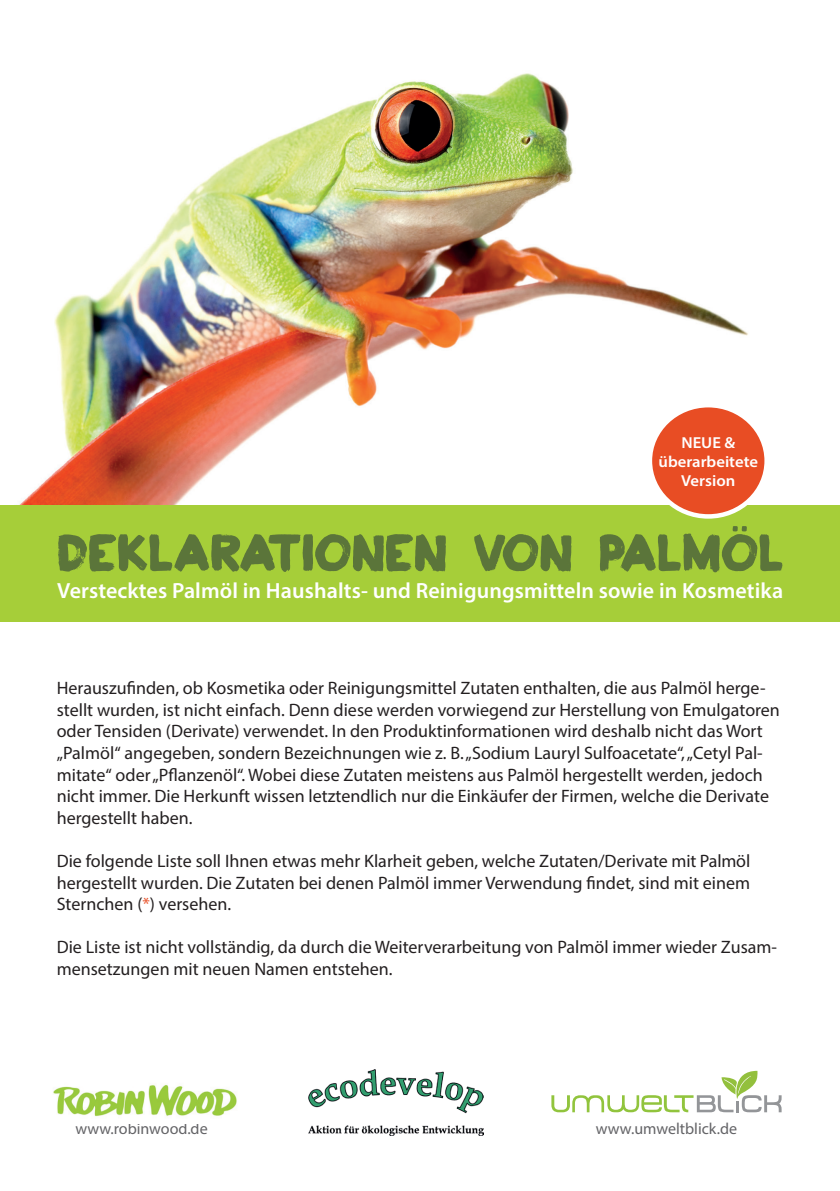
<style>
.page{position:relative;width:840px;height:1191px;background:#fff}
.page>*{position:absolute;margin:0;border:0;box-sizing:border-box;transform-origin:0 0}
.t1{font:52.6px "Plakkaat";color:#5b753a}
.t2{font:600 22px "Myriad Pro";letter-spacing:.005em;color:#fff}
.t3{font:18px/21.6px "Myriad Pro";color:#231f20}
.t4{font:16px "Myriad Pro";color:#636366}
.t5{font:600 16px/19.2px "Myriad Pro";color:#fff;text-align:center;scale:1.05 1}
.s1{color:#e84d24}
</style>
<div class="page">
<img style="left:19px;top:73px;width:729px;height:432px">
<div style="left:0;top:505px;width:839px;height:116px;background:#a6ce39"></div>
<svg style="left:551px;top:1070px;width:230px;height:42px"></svg>
<img style="left:308px;top:1069px;width:175px;height:66px">
<img style="left:53px;top:1084px;width:184px;height:33px">
<div style="left:649px;top:405px;width:117px;height:111px;background:#e84d24;border-radius:50%"></div>
<div style="left:647px;top:403px;width:121px;height:115px;border:4px solid #fff;border-radius:50%"></div>
<p class="t5" style="left:658px;top:432px;width:96px">NEUE &amp; überarbeitete<br>Version</p>
<h1 class="t1" style="left:57px;top:519px;width:728px">DEKLARATIONEN VON PALMÖL</h1>
<p class="t2" style="left:57px;top:576px;width:727px">Verstecktes Palmöl in Haushalts- und Reinigungsmitteln sowie in Kosmetika</p>
<p class="t3" style="left:57px;top:677px;width:724px">Herauszufinden, ob Kosmetika oder Reinigungsmittel Zutaten enthalten, die aus Palmöl herge&shy;stellt wurden, ist nicht einfach. Denn diese werden vorwiegend zur Herstellung von Emulgatoren oder Tensiden (Derivate) verwendet. In den Produktinformationen wird deshalb nicht das Wort „Palmöl“ angegeben, sondern Bezeichnungen wie z. B. „Sodium Lauryl Sulfoacetate“, „Cetyl Pal&shy;mitate“ oder „Pflanzenöl“. Wobei diese Zutaten meistens aus Palmöl hergestellt werden, jedoch nicht immer. Die Herkunft wissen letztendlich nur die Einkäufer der Firmen, welche die Derivate hergestellt haben.</p>
<p class="t3" style="left:57px;top:849px;width:694px;text-align:justify">Die folgende Liste soll Ihnen etwas mehr Klarheit geben, welche Zutaten/Derivate mit Palmöl hergestellt wurden. Die Zutaten bei denen Palmöl immer Verwendung findet, sind mit einem Sternchen (<span class="s1">*</span>) versehen.</p>
<p class="t3" style="left:57px;top:936px;width:721px">Die Liste ist nicht vollständig, da durch die Weiterverarbeitung von Palmöl immer wieder Zusam&shy;mensetzungen mit neuen Namen entstehen.</p>
<p class="t4" style="left:75px;top:1119px;width:134px">www.robinwood.de</p>
<p class="t4" style="left:595px;top:1119px;width:142px">www.umweltblick.de</p>
</div>
